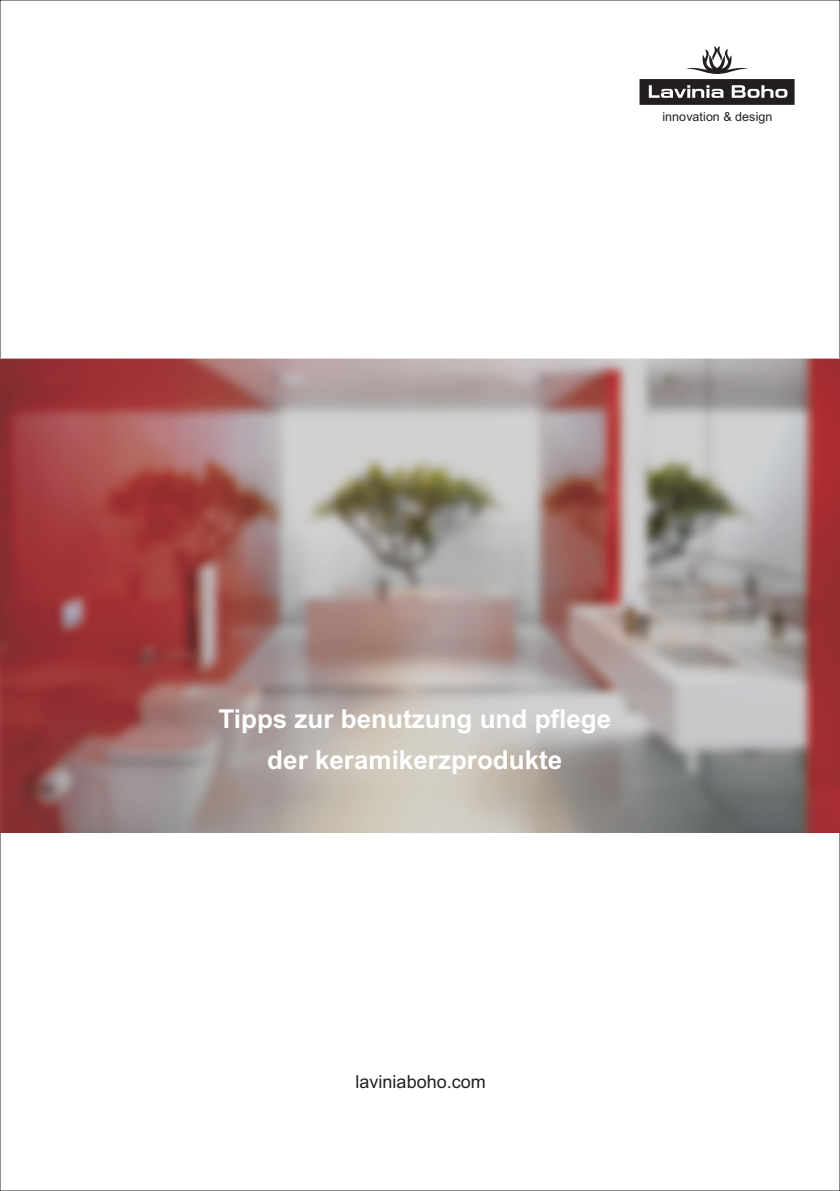
<style>
.page{position:relative;width:840px;height:1191px;background:#fff}
.page>*{position:absolute;margin:0;border:0;box-sizing:border-box;transform-origin:0 0}
.t1{font:700 26px/40.6px "Arial";color:#fff;text-align:center}
.t2{font:18px "Arial";color:#231f20}
.t3{font:12.4px "Arial";color:#231f20}
</style>
<div class="page">
<svg style="left:639px;top:46px;width:155px;height:59px"></svg>
<img style="left:0;top:359px;width:839px;height:473px">
<p class="t3" style="left:662px;top:111px;width:111px">innovation &amp; design</p>
<p class="t1" style="left:218px;top:701px;width:394px">Tipps zur benutzung und pflege der keramikerzprodukte</p>
<p class="t2" style="left:355px;top:1074px;width:132px">laviniaboho.com</p>
</div>
